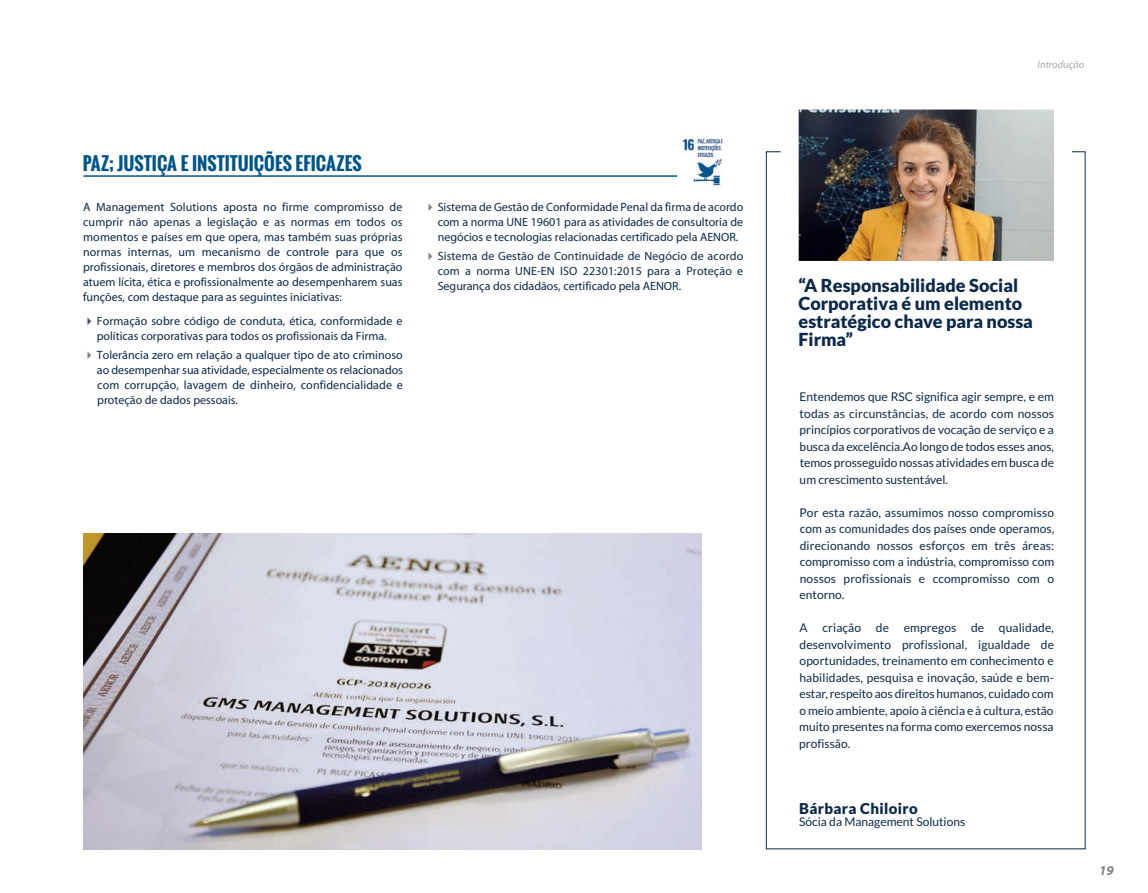
<style>
.page{position:relative;width:1148px;height:893px;background:#fff}
.page>*{position:absolute;margin:0;border:0;box-sizing:border-box;transform-origin:0 0}
.t1{font:900 18px/18px "Lato";color:#0a294a}
.t2{font:700 18px "Oswald";color:#01558a}
.t3{font:900 15px "Lato";letter-spacing:.025em;color:#0a294a}
.t4{font:italic 700 13.5px "Myriad";color:#808285}
.t5{font:12px/15px "Myriad";color:#0a294a;text-align:justify}
.t6{font:12px/16.5px "Lato";color:#0a294a;text-align:justify}
.t7{font:italic 10.5px "Myriad";color:#a8a9ad}
.s1{color:#414b67}
.s2{color:#808285}
</style>
<div class="page">
<img style="left:84px;top:533px;width:617px;height:316px">
<img style="left:682px;top:135px;width:41px;height:51px">
<hr style="left:83px;top:175px;width:594px;height:2px;background:#01558a">
<img style="left:800px;top:110px;width:253px;height:150px">
<h1 class="t2" style="left:83px;top:155px;width:281px">PAZ; JUSTIÇA E INSTITUIÇÕES EFICAZES</h1>
<p class="t5" style="left:83px;top:200px;width:321px">A Management Solutions aposta no firme compromisso de cumprir não apenas a legislação e as normas em todos os momentos e países em que opera, mas também suas próprias normas internas, um mecanismo de controle para que os profissionais, diretores e membros dos órgãos de administração atuem lícita, ética e profissionalmente ao desempenharem suas funções, com destaque para as seguintes iniciativas:</p>
<p class="t5" style="left:83px;top:314px;width:321px;text-align:center"><span class="s1">✔</span>Formação sobre código de conduta, ética, conformidade e políticas corporativas para todos os profissionais da Firma.</p>
<p class="t5" style="left:97px;top:348px;width:307px;text-indent:-14px"><span class="s2">✔</span>Tolerância zero em relação a qualquer tipo de ato criminoso ao desempenhar sua atividade, especialmente os relacionados com corrupção, lavagem de dinheiro, confidencialidade e proteção de dados pessoais.</p>
<p class="t5" style="left:438px;top:200px;width:307px;text-indent:-14px"><span class="s2">✔</span>Sistema de Gestão de Conformidade Penal da firma de acordo com a norma UNE 19601 para as atividades de consultoria de negócios e tecnologias relacionadas certificado pela AENOR.</p>
<p class="t5" style="left:438px;top:249px;width:307px;text-indent:-14px"><span class="s2">✔</span>Sistema de Gestão de Continuidade de Negócio de acordo com a norma UNE-EN ISO 22301:2015 para a Proteção e Segurança dos cidadãos, certificado pela AENOR.</p>
<p class="t7" style="left:1037px;top:59px;width:48px">Introdução</p>
<h1 class="t1" style="left:798px;top:277px;width:236px">“A Responsabilidade Social<br>Corporativa é um elemento estratégico chave para nossa<br>Firma”</h1>
<p class="t6" style="left:799px;top:389px;width:256px">Entendemos que RSC significa agir sempre, e em todas as circunstâncias, de acordo com nossos princípios corporativos de vocação de serviço e a busca da excelência.Ao longo de todos esses anos, temos prosseguido nossas atividades em busca de um crescimento sustentável.</p>
<p class="t6" style="left:799px;top:504px;width:256px">Por esta razão, assumimos nosso compromisso com as comunidades dos países onde operamos, direcionando nossos esforços em três áreas: compromisso com a indústria, compromisso com nossos profissionais e ccompromisso com o entorno.</p>
<p class="t6" style="left:799px;top:620px;width:256px">A criação de empregos de qualidade, desenvolvimento profissional, igualdade de oportunidades, treinamento em conhecimento e habilidades, pesquisa e inovação, saúde e bem&shy;estar, respeito aos direitos humanos, cuidado com o meio ambiente, apoio à ciência e à cultura, estão muito presentes na forma como exercemos nossa profissão.</p>
<p class="t3" style="left:799px;top:800px;width:120px">Bárbara Chiloiro</p>
<p class="t6" style="left:799px;top:813px;width:167px">Sócia da Management Solutions</p>
<p class="t4" style="left:1099px;top:863px;width:16px">19</p>
</div>
